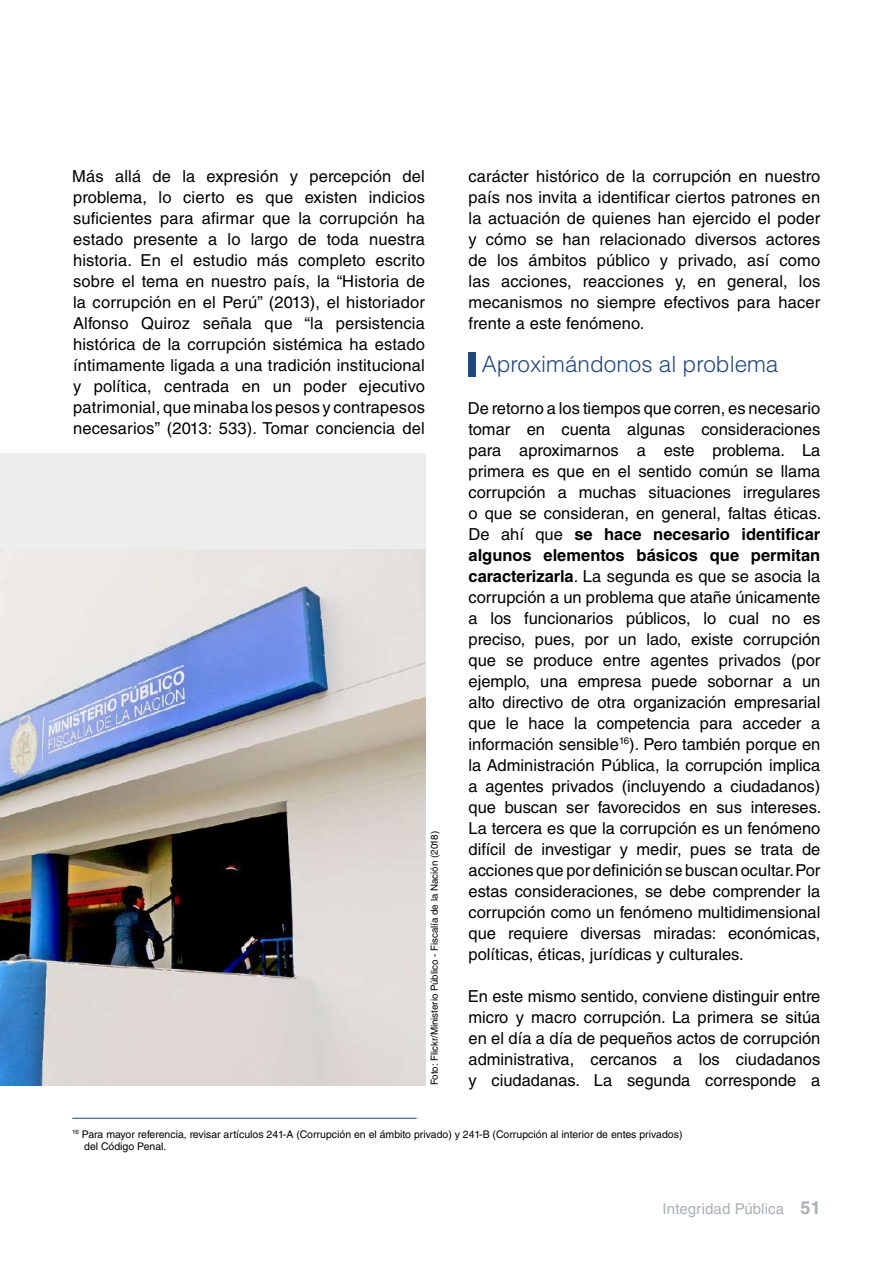
<style>
.page{position:relative;width:893px;height:1263px;background:#fff}
.page>*{position:absolute;margin:0;border:0;box-sizing:border-box;transform-origin:0 0}
.t1{font:300 22.5px "Helvetica LT Std";color:#214780}
.t2{font:16.5px/21px "Helvetica LT Std";color:#000;text-align:justify}
.t3{font:15px "Helvetica LT Std";letter-spacing:.01em;color:#a8afb5}
.t4{font:10.5px/12px "Helvetica LT Std";color:#000}
.t5{font:9.75px "Helvetica LT Std";color:#000}
.s1{font-weight:700}
.s2{font-weight:700;font-size:18px}
</style>
<div class="page">
<div style="left:468px;top:352px;width:7px;height:24px;background:#214780"></div>
<hr style="left:72px;top:1118px;width:345px;height:1px;background:#214780">
<div style="left:0;top:453px;width:425px;height:632px;background:#ededed"></div>
<img style="left:0;top:550px;width:425px;height:535px">
<p class="t2" style="left:72px;top:166px;width:354px">Más allá de la expresión y percepción del problema, lo cierto es que existen indicios suficientes para afirmar que la corrupción ha estado presente a lo largo de toda nuestra historia. En el estudio más completo escrito sobre el tema en nuestro país, la “Historia de la corrupción en el Perú” (2013), el historiador Alfonso Quiroz señala que “la persistencia histórica de la corrupción sistémica ha estado íntimamente ligada a una tradición institucional y política, centrada en un poder ejecutivo patrimonial, que minaba los pesos y contrapesos necesarios” (2013: 533). Tomar conciencia del</p>
<p class="t2" style="left:468px;top:166px;width:353px">carácter histórico de la corrupción en nuestro país nos invita a identificar ciertos patrones en la actuación de quienes han ejercido el poder y cómo se han relacionado diversos actores de los ámbitos público y privado, así como las acciones, reacciones y, en general, los mecanismos no siempre efectivos para hacer frente a este fenómeno.</p>
<h1 class="t1" style="left:482px;top:349px;width:298px">Aproximándonos al problema</h1>
<p class="t2" style="left:468px;top:397px;width:355px">De retorno a los tiempos que corren, es necesario tomar en cuenta algunas consideraciones para aproximarnos a este problema. La primera es que en el sentido común se llama corrupción a muchas situaciones irregulares o que se consideran, en general, faltas éticas.<br>De ahí que <span class="s1">se hace necesario identificar algunos elementos básicos que permitan caracterizarla</span>. La segunda es que se asocia la corrupción a un problema que atañe únicamente a los funcionarios públicos, lo cual no es preciso, pues, por un lado, existe corrupción que se produce entre agentes privados (por ejemplo, una empresa puede sobornar a un alto directivo de otra organización empresarial que le hace la competencia para acceder a información sensible<sup>16</sup>). Pero también porque en la Administración Pública, la corrupción implica a agentes privados (incluyendo a ciudadanos) que buscan ser favorecidos en sus intereses.<br>La tercera es que la corrupción es un fenómeno difícil de investigar y medir, pues se trata de acciones que por definición se buscan ocultar. Por estas consideraciones, se debe comprender la corrupción como un fenómeno multidimensional que requiere diversas miradas: económicas, políticas, éticas, jurídicas y culturales.</p>
<p class="t2" style="left:468px;top:985px;width:354px">En este mismo sentido, conviene distinguir entre micro y macro corrupción. La primera se sitúa en el día a día de pequeños actos de corrupción administrativa, cercanos a los ciudadanos y ciudadanas. La segunda corresponde a</p>
<p class="t5" style="left:429px;top:1085px;width:256px;rotate:-90deg">Foto: Flickr/Ministerio Público - Fiscalía de la Nación (2018)</p>
<p class="t4" style="left:84px;top:1128px;width:600px;text-indent:-12px"><sup>16</sup> Para mayor referencia, revisar artículos 241-A (Corrupción en el ámbito privado) y 241-B (Corrupción al interior de entes privados) del Código Penal.</p>
<p class="t3" style="left:663px;top:1200px;width:160px">Integridad Pública <span class="s2">51</span></p>
</div>
